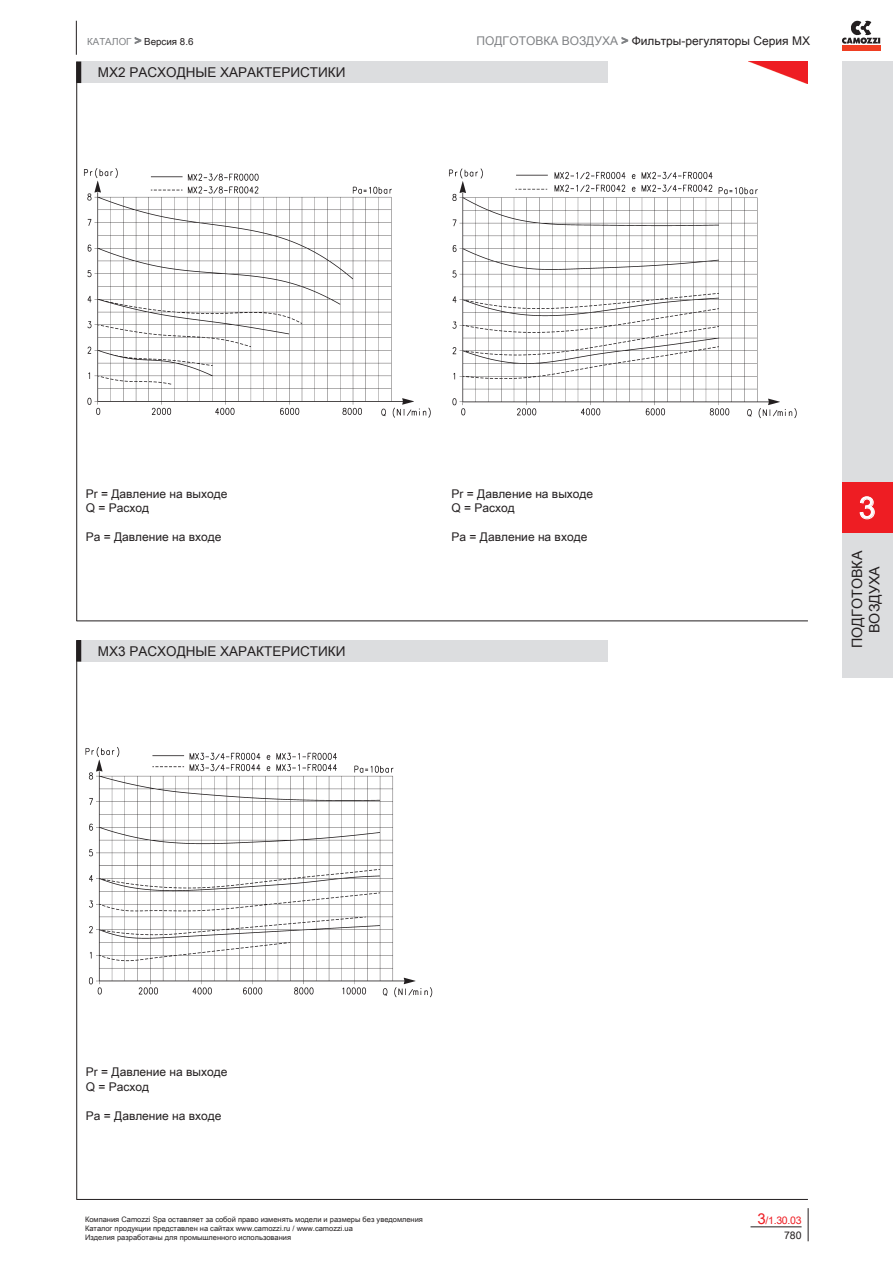
<style>
.page{position:relative;width:893px;height:1263px;background:#fff}
.page>*{position:absolute;margin:0;border:0;box-sizing:border-box;transform-origin:0 0}
.t1{font:30px "Arial Unicode MS";color:#fff}
.t2{font:14.25px/17.1px "Arial Unicode MS";color:#231f20;text-align:center}
.t3{font:13.5px "Arial Unicode MS";color:#231f20}
.t4{font:12px/14.4px "Arial Unicode MS";color:#231f20}
.t5{font:10.5px "Arial Unicode MS";color:#ee1d23}
.t6{font:10.5px "Arial Unicode MS";color:#231f20}
.t7{font:9.75px "Arial Unicode MS";color:#231f20}
.t8{font:7.5px/9px "Arial Unicode MS";color:#231f20}
.s1{color:#808285}
.s2{font-size:12px;color:#808285}
.s3{font-size:15px}
</style>
<div class="page">
<hr style="left:76px;top:21px;width:1px;height:34px;background:#231f20">
<svg style="left:135px;top:37px;width:6px;height:7px"></svg>
<svg style="left:842px;top:21px;width:38px;height:23px"></svg>
<div style="left:842px;top:45px;width:38px;height:5px;background:#ef3e22"></div>
<div style="left:842px;top:62px;width:51px;height:616px;background:#dcdddf"></div>
<div style="left:842px;top:483px;width:51px;height:50px;background:#ee1d23"></div>
<svg style="left:860px;top:496px;width:15px;height:23px"></svg>
<hr style="left:808px;top:1208px;width:1px;height:33px;background:#231f20">
<hr style="left:750px;top:1226px;width:51px;height:1px;background:#231f20">
<svg style="left:622px;top:37px;width:6px;height:7px"></svg>
<img style="left:749px;top:62px;width:59px;height:22px">
<hr style="left:77px;top:621px;width:731px;height:1px;background:#231f20">
<hr style="left:77px;top:1199px;width:731px;height:1px;background:#231f20">
<img style="left:83px;top:168px;width:348px;height:250px">
<img style="left:449px;top:168px;width:348px;height:251px">
<img style="left:85px;top:747px;width:348px;height:251px">
<div style="left:77px;top:62px;width:531px;height:21px;background:#dcdddf"></div>
<div style="left:77px;top:62px;width:4px;height:21px;border:1px solid #231f20"></div>
<div style="left:77px;top:640px;width:531px;height:21px;background:#dcdddf"></div>
<div style="left:77px;top:640px;width:4px;height:21px;border:1px solid #231f20"></div>
<hr style="left:76px;top:62px;width:1px;height:559px;background:#231f20">
<hr style="left:76px;top:640px;width:1px;height:559px;background:#231f20">
<h3 class="t7" style="left:87px;top:34px;width:108px"><span class="s1">КАТАЛОГ</span> <span class="s2">&gt;</span> Версия 8.6</h3>
<h3 class="t3" style="left:98px;top:63px;width:249px">MX2 РАСХОДНЫЕ ХАРАКТЕРИСТИКИ</h3>
<h3 class="t4" style="left:476px;top:33px;width:335px"><span class="s1">ПОДГОТОВКА ВОЗДУХА &gt;</span> Фильтры-регуляторы Серия MX</h3>
<h3 class="t4" style="left:86px;top:486px;width:143px">Pr = Давление на выходе<br>Q = Расход</h3>
<h3 class="t4" style="left:86px;top:529px;width:137px">Pa = Давление на входе</h3>
<h3 class="t3" style="left:98px;top:641px;width:249px">MX3 РАСХОДНЫЕ ХАРАКТЕРИСТИКИ</h3>
<h3 class="t4" style="left:452px;top:486px;width:143px">Pr = Давление на выходе<br>Q = Расход</h3>
<h3 class="t4" style="left:452px;top:529px;width:137px">Pa = Давление на входе</h3>
<h1 class="t1" style="left:859px;top:486px;width:18px">3</h1>
<h2 class="t2" style="left:848px;top:648px;width:99px;rotate:-90deg">ПОДГОТОВКА<br>ВОЗДУХА</h2>
<h3 class="t4" style="left:86px;top:1065px;width:143px">Pr = Давление на выходе<br>Q = Расход</h3>
<h3 class="t4" style="left:86px;top:1108px;width:137px">Pa = Давление на входе</h3>
<p class="t8" style="left:85px;top:1214px;width:339px">Компания Camozzi Spa оставляет за собой право изменять модели и размеры без уведомления<br>Каталог продукции представлен на сайтах www.camozzi.ru / www.camozzi.ua<br>Изделия разработаны для промышленного использования</p>
<h3 class="t5" style="left:757px;top:1212px;width:46px"><span class="s3">3</span>/1.30.03</h3>
<h3 class="t6" style="left:784px;top:1227px;width:19px">780</h3>
</div>
